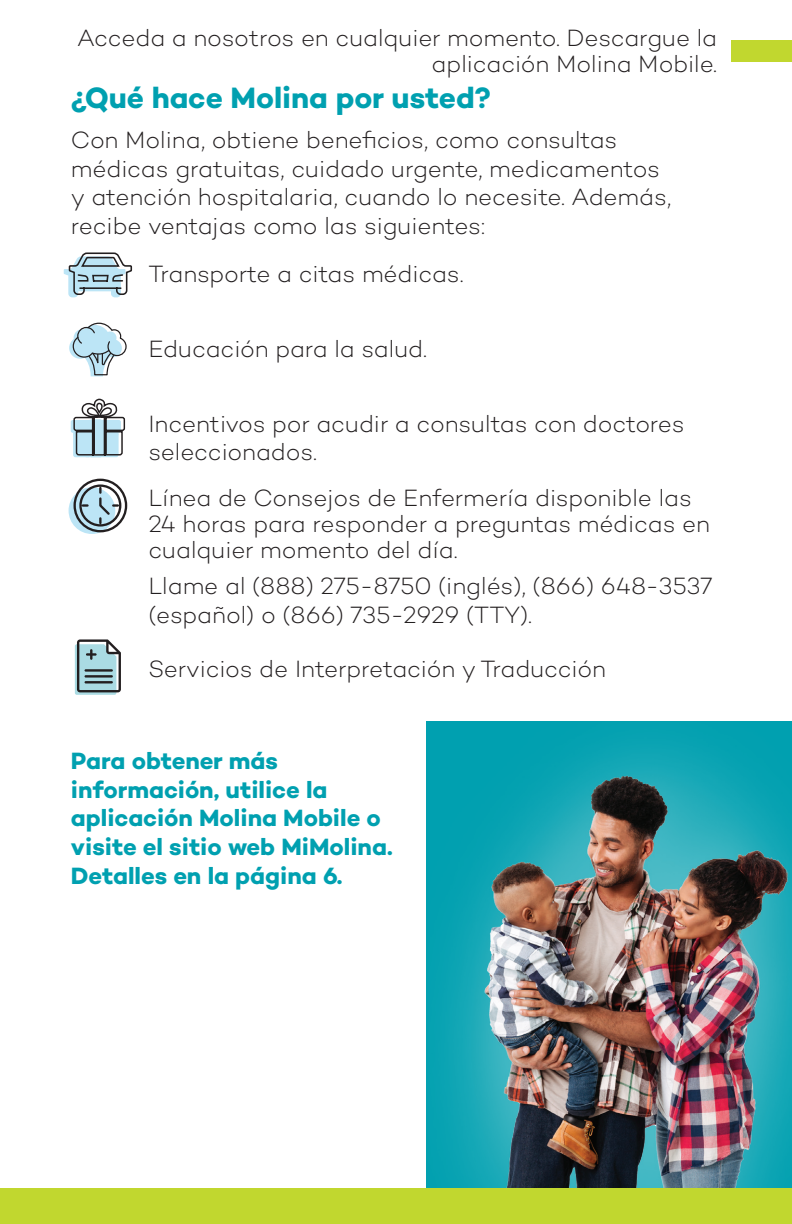
<style>
.page{position:relative;width:792px;height:1224px;background:#fff}
.page>*{position:absolute;margin:0;border:0;box-sizing:border-box;transform-origin:0 0}
.t1{font:700 30px "Campton";color:#00a0b0}
.t2{font:300 24px/28.8px "Campton";letter-spacing:-.005em;color:#231f20}
.t3{font:700 24px/28.8px "Campton";letter-spacing:-.005em;color:#00a0b0}
</style>
<div class="page">
<div style="left:731px;top:40px;width:61px;height:22px;background:#c1d72f"></div>
<img style="left:426px;top:722px;width:366px;height:466px">
<div style="left:0;top:1188px;width:792px;height:36px;background:#c1d72f"></div>
<div style="left:69px;top:487px;width:46px;height:47px;background:#bce5f6;border-radius:50%"></div>
<svg style="left:72px;top:478px;width:56px;height:56px"></svg>
<svg style="left:64px;top:252px;width:69px;height:45px"></svg>
<svg style="left:71px;top:398px;width:55px;height:59px"></svg>
<hr style="left:104px;top:417px;width:2px;height:39px;background:#231f20">
<svg style="left:69px;top:322px;width:58px;height:54px"></svg>
<svg style="left:75px;top:639px;width:46px;height:56px;background:#8fabb0"></svg>
<p class="t2" style="left:77px;top:24px;width:642px;line-height:26px;text-align:right">Acceda a nosotros en cualquier momento. Descargue la aplicación Molina Mobile.</p>
<h2 class="t1" style="left:71px;top:79px;width:422px">¿Qué hace Molina por usted?</h2>
<p class="t2" style="left:71px;top:125px;width:602px">Con Molina, obtiene beneficios, como consultas médicas gratuitas, cuidado urgente, medicamentos y atención hospitalaria, cuando lo necesite. Además, recibe ventajas como las siguientes:</p>
<p class="t2" style="left:148px;top:259px;width:317px">Transporte a citas médicas.</p>
<p class="t2" style="left:148px;top:334px;width:280px">Educación para la salud.</p>
<p class="t2" style="left:148px;top:409px;width:538px">Incentivos por acudir a consultas con doctores seleccionados.</p>
<p class="t2" style="left:148px;top:485px;width:563px;line-height:26px">Línea de Consejos de Enfermería disponible las<br>24 horas para responder a preguntas médicas en cualquier momento del día.</p>
<p class="t2" style="left:148px;top:571px;width:566px">Llame al (888) 275-8750 (inglés), (866) 648-3537 (español) o (866) 735-2929 (TTY).</p>
<p class="t2" style="left:148px;top:654px;width:459px">Servicios de Interpretación y Traducción</p>
<p class="t3" style="left:71px;top:746px;width:323px">Para obtener más información, utilice la aplicación Molina Mobile o visite el sitio web MiMolina.<br>Detalles en la página 6.</p>
</div>
